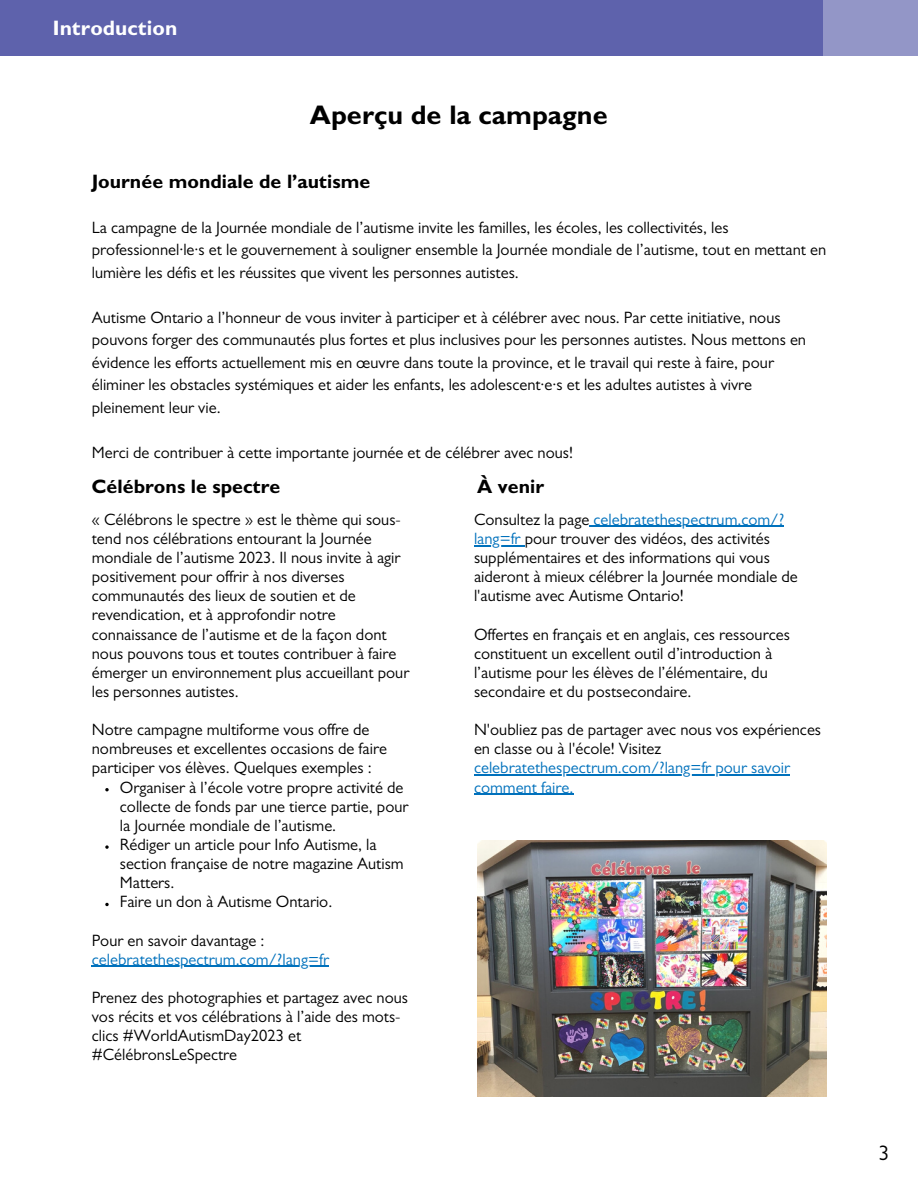
<style>
.page{position:relative;width:918px;height:1188px;background:#fff}
.page>*{position:absolute;margin:0;border:0;box-sizing:border-box;transform-origin:0 0}
.t1{font:700 27px "Gill Sans";color:#000}
.t2{font:700 21px "Gill Sans";letter-spacing:.005em;color:#fff}
.t3{font:21px "Gill Sans";color:#000}
.t4{font:700 19.5px "Gill Sans";color:#000}
.t5{font:16.5px/19.2px "Gill Sans";color:#000}
.t6{font:16.5px/19.2px "Gill Sans";color:#0071bc}
.s1{color:#000}
.s2{color:#0071bc}
</style>
<div class="page">
<div style="left:0;top:0;width:823px;height:55px;background:#5e62ac"></div>
<div style="left:819px;top:0;width:99px;height:55px;background:#9396c7"></div>
<img style="left:477px;top:840px;width:349px;height:257px">
<svg style="left:105px;top:788px;width:4px;height:3px"></svg>
<svg style="left:105px;top:845px;width:4px;height:4px"></svg>
<svg style="left:105px;top:903px;width:4px;height:3px"></svg>
<hr style="left:92px;top:966px;width:237px;height:1px;background:#0071bc">
<hr style="left:589px;top:526px;width:148px;height:1px;background:#0071bc">
<hr style="left:737px;top:526px;width:47px;height:1px;background:#0071bc">
<hr style="left:474px;top:545px;width:47px;height:1px;background:#0071bc">
<hr style="left:474px;top:775px;width:144px;height:1px;background:#0071bc">
<hr style="left:618px;top:775px;width:93px;height:1px;background:#0071bc">
<hr style="left:711px;top:775px;width:79px;height:1px;background:#0071bc">
<hr style="left:474px;top:794px;width:99px;height:1px;background:#0071bc">
<p class="t2" style="left:53px;top:20px;width:126px">Introduction</p>
<p class="t1" style="left:310px;top:106px;width:300px">Aperçu de la campagne</p>
<p class="t4" style="left:92px;top:174px;width:280px">Journée mondiale de l’autisme</p>
<p class="t5" style="left:92px;top:219px;width:736px;line-height:22.5px">La campagne de la Journée mondiale de l’autisme invite les familles, les écoles, les collectivités, les professionnel·le·s et le gouvernement à souligner ensemble la Journée mondiale de l’autisme, tout en mettant en lumière les défis et les réussites que vivent les personnes autistes.</p>
<p class="t5" style="left:92px;top:309px;width:716px;line-height:22.5px">Autisme Ontario a l’honneur de vous inviter à participer et à célébrer avec nous. Par cette initiative, nous pouvons forger des communautés plus fortes et plus inclusives pour les personnes autistes. Nous mettons en évidence les efforts actuellement mis en œuvre dans toute la province, et le travail qui reste à faire, pour éliminer les obstacles systémiques et aider les enfants, les adolescent·e·s et les adultes autistes à vivre pleinement leur vie.</p>
<p class="t5" style="left:92px;top:445px;width:483px">Merci de contribuer à cette importante journée et de célébrer avec nous!</p>
<p class="t4" style="left:92px;top:480px;width:190px">Célébrons le spectre</p>
<p class="t5" style="left:92px;top:512px;width:319px">« Célébrons le spectre » est le thème qui sous&shy;tend nos célébrations entourant la Journée mondiale de l’autisme 2023. Il nous invite à agir positivement pour offrir à nos diverses communautés des lieux de soutien et de revendication, et à approfondir notre connaissance de l’autisme et de la façon dont nous pouvons tous et toutes contribuer à faire émerger un environnement plus accueillant pour les personnes autistes.</p>
<p class="t5" style="left:92px;top:723px;width:297px">Notre campagne multiforme vous offre de nombreuses et excellentes occasions de faire participer vos élèves. Quelques exemples :</p>
<p class="t5" style="left:120px;top:780px;width:290px">Organiser à l’école votre propre activité de collecte de fonds par une tierce partie, pour la Journée mondiale de l’autisme.</p>
<p class="t5" style="left:120px;top:837px;width:285px">Rédiger un article pour Info Autisme, la section française de notre magazine Autism<br>Matters.</p>
<p class="t5" style="left:120px;top:895px;width:214px">Faire un don à Autisme Ontario.</p>
<p class="t6" style="left:92px;top:933px;width:239px"><span class="s1">Pour en savoir davantage : </span>celebratethespectrum.com/?lang=fr</p>
<p class="t5" style="left:92px;top:990px;width:318px">Prenez des photographies et partagez avec nous vos récits et vos célébrations à l’aide des mots&shy;clics #WorldAutismDay2023 et #CélébronsLeSpectre</p>
<p class="t4" style="left:477px;top:480px;width:68px">À venir</p>
<p class="t5" style="left:474px;top:512px;width:325px">Consultez la page <span class="s2">celebratethespectrum.com/? lang=fr</span> pour trouver des vidéos, des activités supplémentaires et des informations qui vous aideront à mieux célébrer la Journée mondiale de l'autisme avec Autisme Ontario!</p>
<p class="t5" style="left:474px;top:627px;width:317px">Offertes en français et en anglais, ces ressources constituent un excellent outil d’introduction à l’autisme pour les élèves de l’élémentaire, du secondaire et du postsecondaire.</p>
<p class="t5" style="left:474px;top:723px;width:349px">N'oubliez pas de partager avec nous vos expériences en classe ou à l'école! Visitez <span class="s2">celebratethespectrum.com/?lang=fr pour savoir comment faire.</span></p>
<p class="t3" style="left:879px;top:1145px;width:12px">3</p>
</div>
